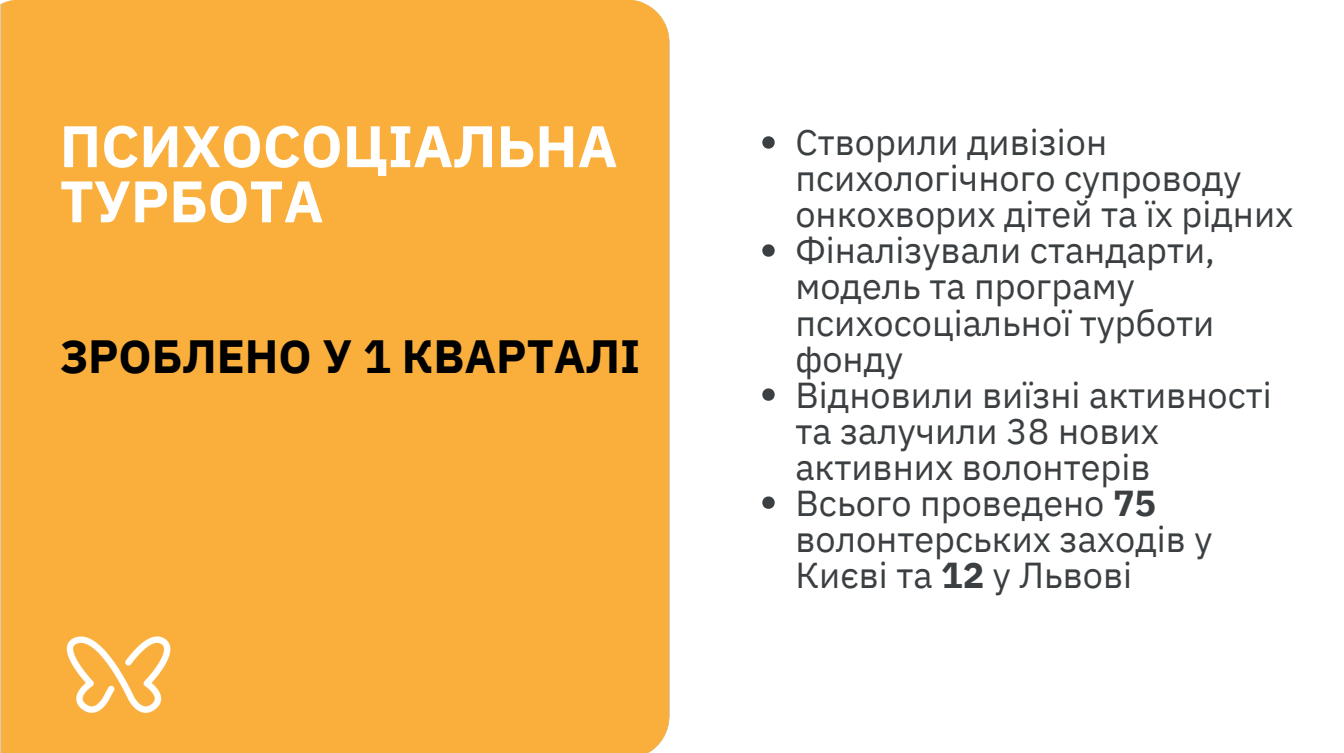
<style>
.page{position:relative;width:1344px;height:753px;background:#fff}
.page>*{position:absolute;margin:0;border:0;box-sizing:border-box;transform-origin:0 0}
.t1{font:700 58.5px/55.2px "IBM Plex Sans";color:#fff}
.t2{font:700 46.5px "IBM Plex Sans";color:#000}
.t3{font:36px/36px "IBM Plex Sans";color:#3b3f41}
.s1{font-weight:700}
</style>
<div class="page">
<div style="left:0;top:0;width:670px;height:753px;background:#faaf3c"></div>
<svg style="left:762px;top:136px;width:12px;height:13px"></svg>
<svg style="left:762px;top:244px;width:12px;height:13px"></svg>
<svg style="left:762px;top:388px;width:12px;height:13px"></svg>
<svg style="left:762px;top:496px;width:12px;height:13px"></svg>
<p class="t1" style="left:60px;top:118px;width:559px">ПСИХОСОЦІАЛЬНА<br>ТУРБОТА</p>
<p class="t2" style="left:60px;top:325px;width:582px">ЗРОБЛЕНО У 1 КВАРТАЛІ</p>
<p class="t3" style="left:795px;top:124px;width:499px">Створили дивізіон психологічного супроводу онкохворих дітей та їх рідних</p>
<h1 class="t3" style="left:795px;top:232px;width:421px">Фіналізували стандарти, модель та програму психосоціальної турботи фонду</h1>
<h2 class="t3" style="left:795px;top:376px;width:478px">Відновили виїзні активності та залучили 38 нових активних волонтерів</h2>
<p class="t3" style="left:795px;top:484px;width:418px">Всього проведено <span class="s1">75 </span>волонтерських заходів у<br>Києві та <span class="s1">12</span> у Львові</p>
</div>
